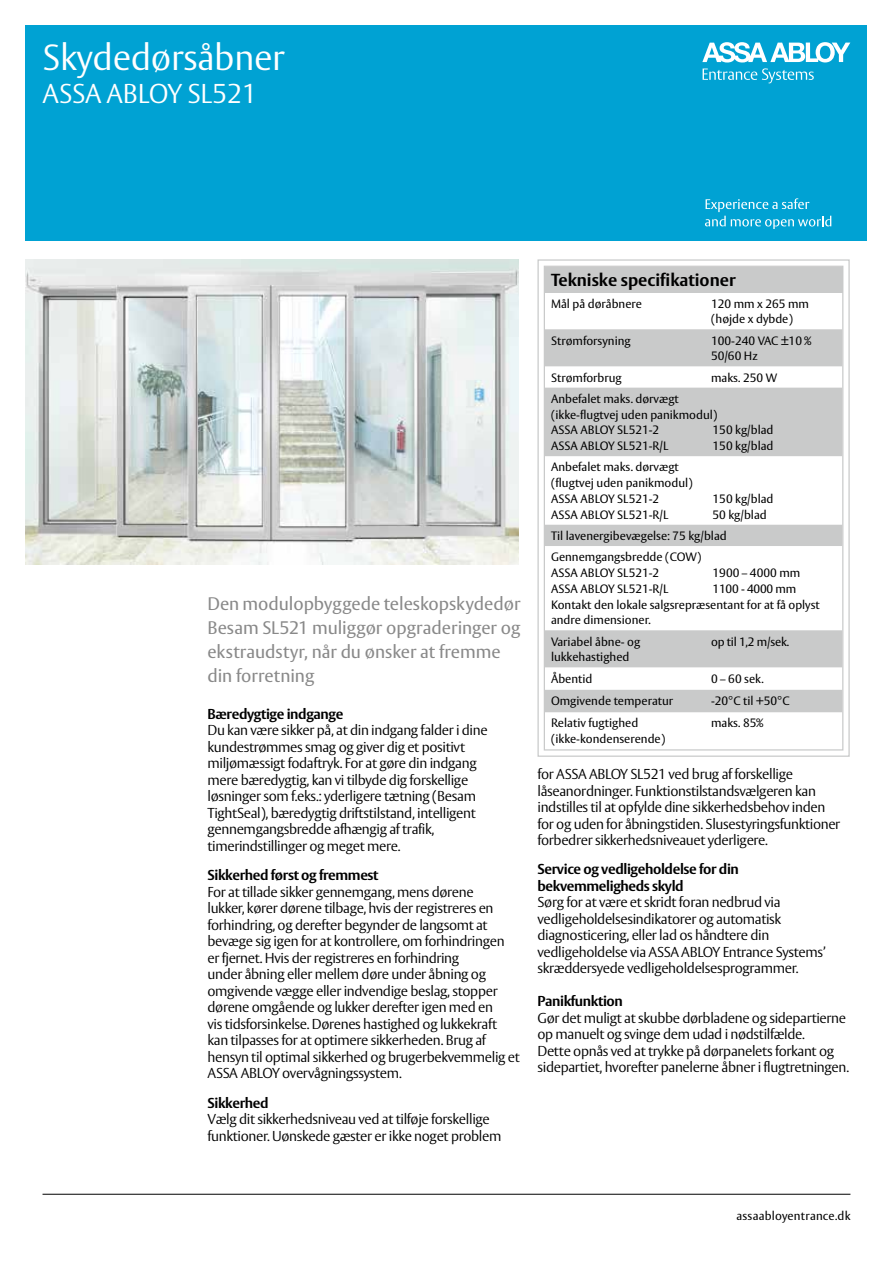
<style>
.page{position:relative;width:893px;height:1263px;background:#fff}
.page>*{position:absolute;margin:0;border:0;box-sizing:border-box;transform-origin:0 0}
.t1{font:300 36px "ASSA Vesta";letter-spacing:-.01em;color:#fff}
.t2{font:300 27px "ASSA Vesta";letter-spacing:-.01em;color:#fff}
.t3{font:18px/24px "ASSA Vesta";letter-spacing:-.005em;color:#898989}
.t4{font:700 17.25px "ASSA Vesta";color:#000}
.t5{font:300 14.25px/16.5px "ASSA Vesta";letter-spacing:-.025em;color:#000}
.t6{font:700 14.25px/16.5px "ASSA Vesta";letter-spacing:-.025em;color:#000}
.t7{font:12px/15.8px "ASSA Vesta";color:#000}
</style>
<div class="page">
<hr style="left:43px;top:1194px;width:807px;height:1px;background:#000">
<div style="left:25px;top:26px;width:842px;height:215px;background:#00a2d3"></div>
<svg style="left:705px;top:198px;width:126px;height:31px"></svg>
<svg style="left:702px;top:42px;width:148px;height:41px"></svg>
<img style="left:25px;top:259px;width:494px;height:306px">
<svg style="left:537px;top:259px;width:313px;height:498px"></svg>
<div style="left:544px;top:266px;width:299px;height:484px;border:1px solid #c9caca"></div>
<h1 class="t1" style="left:43px;top:36px;width:244px">Skydedørsåbner</h1>
<h2 class="t2" style="left:43px;top:77px;width:216px">ASSA ABLOY SL521</h2>
<p class="t3" style="left:207px;top:593px;width:314px">Den modulopbyggede teleskopskydedør<br>Besam SL521 muliggør opgraderinger og ekstraudstyr, når du ønsker at fremme din forretning</p>
<p class="t6" style="left:207px;top:706px;width:137px">Bæredygtige indgange</p>
<p class="t5" style="left:207px;top:723px;width:282px">Du kan være sikker på, at din indgang falder i dine kundestrømmes smag og giver dig et positivt miljømæssigt fodaftryk. For at gøre din indgang mere bæredygtig, kan vi tilbyde dig forskellige løsninger som f.eks.: yderligere tætning (Besam TightSeal), bæredygtig driftstilstand, intelligent gennemgangsbredde afhængig af trafik, timerindstillinger og meget mere.</p>
<p class="t6" style="left:207px;top:867px;width:172px">Sikkerhed først og fremmest</p>
<p class="t5" style="left:207px;top:884px;width:314px">For at tillade sikker gennemgang, mens dørene<br>lukker, kører dørene tilbage, hvis der registreres en forhindring, og derefter begynder de langsomt at bevæge sig igen for at kontrollere, om forhindringen er fjernet. Hvis der registreres en forhindring<br>under åbning eller mellem døre under åbning og omgivende vægge eller indvendige beslag, stopper dørene omgående og lukker derefter igen med en<br>vis tidsforsinkelse. Dørenes hastighed og lukkekraft kan tilpasses for at optimere sikkerheden. Brug af hensyn til optimal sikkerhed og brugerbekvemmelig et ASSA ABLOY overvågningssystem.</p>
<p class="t6" style="left:207px;top:1095px;width:63px">Sikkerhed</p>
<p class="t5" style="left:207px;top:1111px;width:295px">Vælg dit sikkerhedsniveau ved at tilføje forskellige funktioner. Uønskede gæster er ikke noget problem</p>
<p class="t4" style="left:551px;top:270px;width:186px">Tekniske specifikationer</p>
<p class="t7" style="left:551px;top:296px;width:93px">Mål på døråbnere</p>
<p class="t7" style="left:711px;top:296px;width:99px">120 mm x 265 mm (højde x dybde)</p>
<p class="t7" style="left:551px;top:333px;width:81px">Strømforsyning</p>
<p class="t7" style="left:711px;top:333px;width:102px">100-240 VAC ±10 %<br>50/60 Hz</p>
<p class="t7" style="left:551px;top:370px;width:72px">Strømforbrug</p>
<p class="t7" style="left:711px;top:370px;width:68px">maks. 250 W</p>
<p class="t7" style="left:551px;top:391px;width:168px">Anbefalet maks. dørvægt (ikke-flugtvej uden panikmodul)<br>ASSA ABLOY SL521-2</p>
<p class="t7" style="left:713px;top:423px;width:62px">150 kg/blad</p>
<p class="t7" style="left:551px;top:439px;width:119px">ASSA ABLOY SL521-R/L</p>
<p class="t7" style="left:713px;top:439px;width:62px">150 kg/blad</p>
<p class="t7" style="left:551px;top:460px;width:143px">Anbefalet maks. dørvægt (flugtvej uden panikmodul)<br>ASSA ABLOY SL521-2</p>
<p class="t7" style="left:713px;top:491px;width:62px">150 kg/blad</p>
<p class="t7" style="left:551px;top:504px;width:217px;line-height:21.3px;text-indent:162px">50 kg/blad<br>Til lavenergibevægelse: 75 kg/blad<br>Gennemgangsbredde (COW)</p>
<p class="t7" style="left:551px;top:565px;width:110px">ASSA ABLOY SL521-2</p>
<p class="t7" style="left:713px;top:565px;width:89px">1900 – 4000 mm</p>
<p class="t7" style="left:551px;top:581px;width:119px">ASSA ABLOY SL521-R/L</p>
<p class="t7" style="left:551px;top:507px;width:119px">ASSA ABLOY SL521-R/L</p>
<p class="t7" style="left:551px;top:581px;width:270px;text-indent:162px">1100 - 4000 mm<br>Kontakt den lokale salgsrepræsentant for at få oplyst andre dimensioner.</p>
<p class="t7" style="left:551px;top:634px;width:91px">Variabel åbne- og lukkehastighed</p>
<p class="t7" style="left:711px;top:634px;width:80px">op til 1,2 m/sek.</p>
<p class="t7" style="left:551px;top:671px;width:43px">Åbentid</p>
<p class="t7" style="left:711px;top:671px;width:54px">0 – 60 sek.</p>
<p class="t7" style="left:551px;top:693px;width:124px">Omgivende temperatur</p>
<p class="t7" style="left:711px;top:693px;width:80px">-20°C til +50°C</p>
<p class="t7" style="left:551px;top:716px;width:116px">Relativ fugtighed (ikke-kondenserende)</p>
<p class="t7" style="left:711px;top:716px;width:54px">maks. 85%</p>
<p class="t5" style="left:537px;top:766px;width:304px">for ASSA ABLOY SL521 ved brug af forskellige låseanordninger. Funktionstilstandsvælgeren kan indstilles til at opfylde dine sikkerhedsbehov inden for og uden for åbningstiden. Slusestyringsfunktioner forbedrer sikkerhedsniveauet yderligere.</p>
<p class="t6" style="left:537px;top:862px;width:203px">Service og vedligeholdelse for din bekvemmeligheds skyld</p>
<p class="t5" style="left:537px;top:895px;width:290px">Sørg for at være et skridt foran nedbrud via vedligeholdelsesindikatorer og automatisk diagnosticering, eller lad os håndtere din vedligeholdelse via ASSA ABLOY Entrance Systems’ skræddersyede vedligeholdelsesprogrammer.</p>
<p class="t6" style="left:537px;top:994px;width:87px">Panikfunktion</p>
<p class="t5" style="left:537px;top:1010px;width:313px">Gør det muligt at skubbe dørbladene og sidepartierne op manuelt og svinge dem udad i nødstilfælde.<br>Dette opnås ved at trykke på dørpanelets forkant og sidepartiet, hvorefter panelerne åbner i flugtretningen.</p>
<p class="t7" style="left:736px;top:1209px;width:115px">assaabloyentrance.dk</p>
</div>
